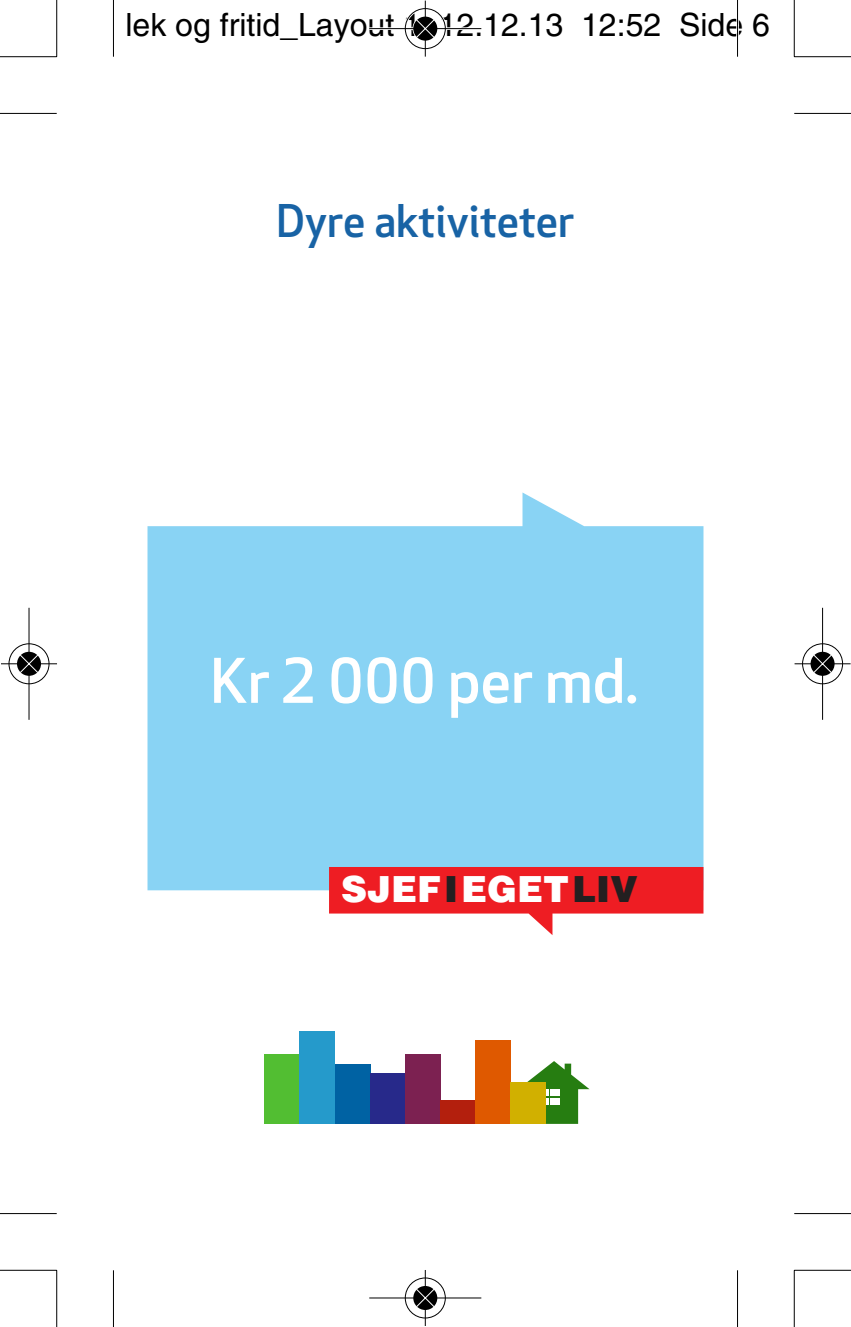
<style>
.page{position:relative;width:851px;height:1327px;background:#fff}
.page>*{position:absolute;margin:0;border:0;box-sizing:border-box;transform-origin:0 0}
.t1{font:60px "Apex New PS Medium Tabular";color:#fff}
.t2{font:44px "Apex New PS Medium Tabular";color:#1863a5}
.t3{font:900 36px "Helvetica";color:#fff}
.t4{font:32px "Helvetica";color:#000}
.s1{color:#231f20}
</style>
<div class="page">
<svg style="left:147px;top:492px;width:556px;height:398px;background:#93d6f4"></svg>
<svg style="left:527px;top:1061px;width:62px;height:63px"></svg>
<div style="left:550px;top:1098px;width:9px;height:7px;background:#fff"></div>
<div style="left:550px;top:1089px;width:9px;height:7px;background:#fff"></div>
<svg style="left:545px;top:1089px;width:3px;height:7px"></svg>
<svg style="left:545px;top:1098px;width:3px;height:7px"></svg>
<div style="left:265px;top:1054px;width:35px;height:70px;background:#52be32"></div>
<div style="left:300px;top:1031px;width:35px;height:93px;background:#259acb"></div>
<div style="left:335px;top:1064px;width:35px;height:60px;background:#0062a3"></div>
<div style="left:370px;top:1073px;width:35px;height:51px;background:#27298a"></div>
<div style="left:405px;top:1054px;width:35px;height:70px;background:#7c2151"></div>
<div style="left:440px;top:1100px;width:35px;height:24px;background:#b31f0d"></div>
<div style="left:475px;top:1040px;width:35px;height:84px;background:#df5900"></div>
<div style="left:510px;top:1082px;width:35px;height:42px;background:#d1b000"></div>
<svg style="left:329px;top:867px;width:374px;height:68px"></svg>
<hr style="left:113px;top:0;width:1px;height:57px;background:#000">
<hr style="left:0;top:113px;width:57px;height:1px;background:#000">
<hr style="left:736px;top:0;width:2px;height:57px;background:#000">
<hr style="left:794px;top:113px;width:56px;height:1px;background:#000">
<hr style="left:113px;top:1270px;width:1px;height:57px;background:#000">
<hr style="left:0;top:1213px;width:57px;height:1px;background:#000">
<hr style="left:736px;top:1270px;width:2px;height:57px;background:#000">
<hr style="left:794px;top:1213px;width:56px;height:1px;background:#000">
<hr style="left:56px;top:0;width:1px;height:57px;background:#000">
<hr style="left:0;top:56px;width:57px;height:1px;background:#000">
<hr style="left:793px;top:0;width:1px;height:57px;background:#000">
<hr style="left:794px;top:56px;width:56px;height:1px;background:#000">
<hr style="left:56px;top:1270px;width:1px;height:57px;background:#000">
<hr style="left:0;top:1269px;width:57px;height:2px;background:#000">
<hr style="left:793px;top:1270px;width:1px;height:57px;background:#000">
<hr style="left:794px;top:1269px;width:56px;height:2px;background:#000">
<div style="left:404px;top:7px;width:42px;height:43px;border:3px solid #fff;border-radius:50%"></div>
<svg style="left:412px;top:16px;width:26px;height:25px"></svg>
<hr style="left:369px;top:28px;width:112px;height:1px;background:#000">
<hr style="left:424px;top:1px;width:2px;height:56px;background:#000">
<div style="left:404px;top:8px;width:42px;height:41px;border:1px solid #000;border-radius:50%"></div>
<svg style="left:413px;top:17px;width:24px;height:24px"></svg>
<svg style="left:415px;top:18px;width:20px;height:21px"></svg>
<div style="left:404px;top:1276px;width:42px;height:43px;border:3px solid #fff;border-radius:50%"></div>
<svg style="left:412px;top:1285px;width:26px;height:25px"></svg>
<hr style="left:369px;top:1297px;width:112px;height:1px;background:#000">
<hr style="left:424px;top:1270px;width:2px;height:56px;background:#000">
<div style="left:404px;top:1277px;width:42px;height:41px;border:1px solid #000;border-radius:50%"></div>
<svg style="left:413px;top:1286px;width:24px;height:24px"></svg>
<svg style="left:415px;top:1287px;width:20px;height:21px"></svg>
<div style="left:8px;top:642px;width:42px;height:43px;border:3px solid #fff;border-radius:50%"></div>
<svg style="left:16px;top:651px;width:26px;height:25px"></svg>
<hr style="left:28px;top:608px;width:2px;height:112px;background:#000">
<hr style="left:1px;top:663px;width:56px;height:1px;background:#000">
<div style="left:8px;top:643px;width:42px;height:41px;border:1px solid #000;border-radius:50%"></div>
<svg style="left:17px;top:652px;width:24px;height:24px"></svg>
<svg style="left:19px;top:653px;width:20px;height:21px"></svg>
<div style="left:801px;top:642px;width:42px;height:43px;border:3px solid #fff;border-radius:50%"></div>
<svg style="left:809px;top:651px;width:26px;height:25px"></svg>
<hr style="left:821px;top:608px;width:2px;height:112px;background:#000">
<hr style="left:794px;top:663px;width:56px;height:1px;background:#000">
<div style="left:802px;top:643px;width:40px;height:41px;border:1px solid #000;border-radius:50%"></div>
<svg style="left:810px;top:652px;width:24px;height:24px"></svg>
<svg style="left:812px;top:653px;width:20px;height:21px"></svg>
<p class="t4" style="left:125px;top:13px;width:645px">lek og fritid_Layout 1 12.12.13 12:52 Side 6</p>
<h2 class="t2" style="left:276px;top:204px;width:299px">Dyre aktiviteter</h2>
<h1 class="t1" style="left:210px;top:658px;width:429px">Kr 2 000 per md.</h1>
<p class="t3" style="left:341px;top:876px;width:298px">SJEF<span class="s1">I</span>EGET<span class="s1">LIV</span></p>
</div>
